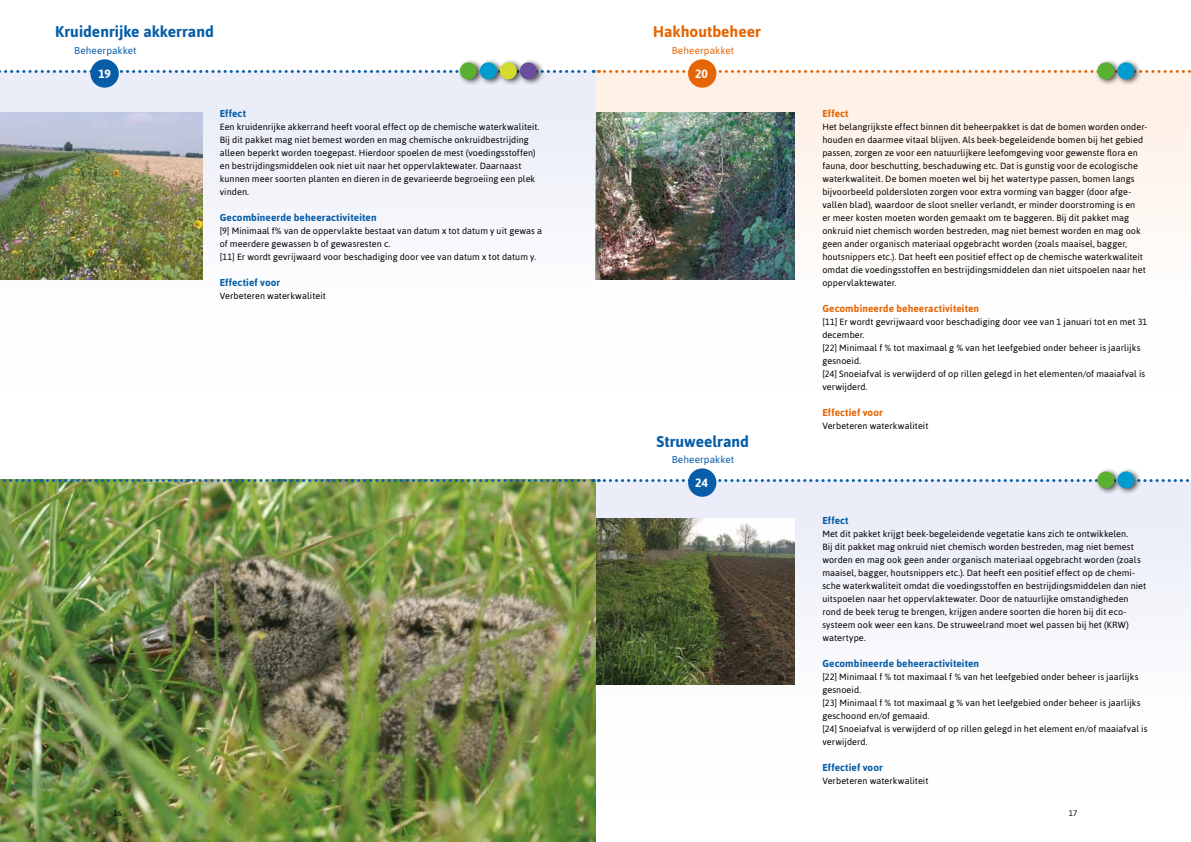
<style>
.page{position:relative;width:1191px;height:842px;background:#fff}
.page>*{position:absolute;margin:0;border:0;box-sizing:border-box;transform-origin:0 0}
.t1{font:700 15.6px "Asap";color:#075da7}
.t2{font:700 15.6px "Asap";color:#e56606}
.t3{font:700 12px "Asap";color:#fff}
.t4{font:700 10px "Asap";letter-spacing:.01em;color:#075da7}
.t5{font:700 10px "Asap";letter-spacing:.01em;color:#e56606}
.t6{font:10px "Asap";letter-spacing:.005em;color:#075da7}
.t7{font:10px "Asap";letter-spacing:.005em;color:#e56606}
.t8{font:9px/13px "Asap";letter-spacing:.01em;color:#000}
.t9{font:8px "Asap";color:#000}
</style>
<div class="page">
<div style="left:596px;top:480px;width:595px;height:319px;background:linear-gradient(to right,#f6f7f9,#f6f7fc)"></div>
<div style="left:688px;top:468px;width:28px;height:29px;background:#075da7;border-radius:50%"></div>
<div style="left:1094px;top:467px;width:28px;height:28px;background:#000;opacity:.7"></div>
<div style="left:1097px;top:471px;width:17px;height:17px;background:#5ab031;border-radius:50%"></div>
<div style="left:1114px;top:467px;width:28px;height:28px;background:#000;opacity:.7"></div>
<div style="left:1117px;top:471px;width:17px;height:17px;background:#009cd0;border-radius:50%"></div>
<img style="left:595px;top:518px;width:199px;height:166px">
<div style="left:595px;top:72px;width:596px;height:319px;background:linear-gradient(to bottom,#fef0e5,#feffff)"></div>
<div style="left:688px;top:59px;width:28px;height:29px;background:#e56606;border-radius:50%"></div>
<div style="left:1094px;top:58px;width:28px;height:28px;background:#000;opacity:.7"></div>
<div style="left:1097px;top:62px;width:17px;height:17px;background:#5ab031;border-radius:50%"></div>
<div style="left:1114px;top:58px;width:28px;height:28px;background:#000;opacity:.7"></div>
<div style="left:1117px;top:62px;width:17px;height:17px;background:#009cd0;border-radius:50%"></div>
<img style="left:595px;top:112px;width:199px;height:167px">
<img style="left:0;top:482px;width:595px;height:360px">
<div style="left:0;top:72px;width:595px;height:319px;background:linear-gradient(to right,#f9f9fc,#f5f6fb)"></div>
<svg style="left:0;top:70px;width:1191px;height:3px"></svg>
<div style="left:90px;top:59px;width:29px;height:29px;background:#075da7;border-radius:50%"></div>
<div style="left:457px;top:58px;width:27px;height:28px;background:#000;opacity:.7"></div>
<div style="left:460px;top:62px;width:17px;height:17px;background:#5ab031;border-radius:50%"></div>
<div style="left:477px;top:58px;width:27px;height:28px;background:#000;opacity:.7"></div>
<div style="left:480px;top:62px;width:17px;height:17px;background:#009cd0;border-radius:50%"></div>
<div style="left:497px;top:58px;width:27px;height:28px;background:#000;opacity:.7"></div>
<div style="left:500px;top:62px;width:17px;height:17px;background:#d5da2e;border-radius:50%"></div>
<div style="left:517px;top:58px;width:27px;height:28px;background:#000;opacity:.7"></div>
<div style="left:520px;top:62px;width:17px;height:17px;background:#6a4f9b;border-radius:50%"></div>
<img style="left:0;top:112px;width:202px;height:167px">
<img style="left:0;top:479px;width:1191px;height:3px">
<h1 class="t1" style="left:55px;top:23px;width:160px">Kruidenrijke akkerrand</h1>
<h1 class="t2" style="left:653px;top:23px;width:110px">Hakhoutbeheer</h1>
<p class="t6" style="left:74px;top:44px;width:64px">Beheerpakket</p>
<p class="t7" style="left:672px;top:44px;width:64px">Beheerpakket</p>
<h2 class="t3" style="left:98px;top:67px;width:14px">19</h2>
<h2 class="t3" style="left:695px;top:67px;width:14px">20</h2>
<p class="t4" style="left:220px;top:108px;width:28px">Effect</p>
<p class="t8" style="left:220px;top:121px;width:321px">Een kruidenrijke akkerrand heeft vooral effect op de chemische waterkwaliteit.<br>Bij dit pakket mag niet bemest worden en mag chemische onkruidbestrijding alleen beperkt worden toegepast. Hierdoor spoelen de mest (voedingsstoffen) en bestrijdingsmiddelen ook niet uit naar het oppervlaktewater. Daarnaast kunnen meer soorten planten en dieren in de gevarieerde begroeiing een plek vinden.</p>
<p class="t4" style="left:220px;top:212px;width:158px">Gecombineerde beheeractiviteiten</p>
<p class="t8" style="left:220px;top:225px;width:324px">[9] Minimaal f% van de oppervlakte bestaat van datum x tot datum y uit gewas a of meerdere gewassen b of gewasresten c.<br>[11] Er wordt gevrijwaard voor beschadiging door vee van datum x tot datum y.</p>
<p class="t4" style="left:220px;top:277px;width:62px">Effectief voor</p>
<p class="t8" style="left:220px;top:290px;width:108px">Verbeteren waterkwaliteit</p>
<p class="t5" style="left:822px;top:108px;width:28px">Effect</p>
<p class="t8" style="left:822px;top:121px;width:326px">Het belangrijkste effect binnen dit beheerpakket is dat de bomen worden onder&shy;houden en daarmee vitaal blijven. Als beek-begeleidende bomen bij het gebied passen, zorgen ze voor een natuurlijkere leefomgeving voor gewenste flora en fauna, door beschutting, beschaduwing etc. Dat is gunstig voor de ecologische waterkwaliteit. De bomen moeten wel bij het watertype passen, bomen langs bijvoorbeeld poldersloten zorgen voor extra vorming van bagger (door afge&shy;vallen blad), waardoor de sloot sneller verlandt, er minder doorstroming is en<br>er meer kosten moeten worden gemaakt om te baggeren. Bij dit pakket mag onkruid niet chemisch worden bestreden, mag niet bemest worden en mag ook geen ander organisch materiaal opgebracht worden (zoals maaisel, bagger, houtsnippers etc.). Dat heeft een positief effect op de chemische waterkwaliteit omdat die voedingsstoffen en bestrijdingsmiddelen dan niet uitspoelen naar het oppervlaktewater.</p>
<p class="t5" style="left:822px;top:303px;width:158px">Gecombineerde beheeractiviteiten</p>
<p class="t8" style="left:822px;top:316px;width:326px">[11] Er wordt gevrijwaard voor beschadiging door vee van 1 januari tot en met 31 december.<br>[22] Minimaal f % tot maximaal g % van het leefgebied onder beheer is jaarlijks gesnoeid.<br>[24] Snoeiafval is verwijderd of op rillen gelegd in het elementen/of maaiafval is verwijderd.</p>
<p class="t5" style="left:822px;top:407px;width:62px">Effectief voor</p>
<p class="t8" style="left:822px;top:420px;width:108px">Verbeteren waterkwaliteit</p>
<h1 class="t1" style="left:656px;top:432px;width:94px">Struweelrand</h1>
<p class="t6" style="left:672px;top:453px;width:64px">Beheerpakket</p>
<h2 class="t3" style="left:695px;top:476px;width:14px">24</h2>
<p class="t4" style="left:822px;top:514px;width:28px">Effect</p>
<p class="t8" style="left:822px;top:527px;width:325px">Met dit pakket krijgt beek-begeleidende vegetatie kans zich te ontwikkelen.<br>Bij dit pakket mag onkruid niet chemisch worden bestreden, mag niet bemest worden en mag ook geen ander organisch materiaal opgebracht worden (zoals maaisel, bagger, houtsnippers etc.). Dat heeft een positief effect op de chemi&shy;sche waterkwaliteit omdat die voedingsstoffen en bestrijdingsmiddelen dan niet uitspoelen naar het oppervlaktewater. Door de natuurlijke omstandigheden rond de beek terug te brengen, krijgen andere soorten die horen bij dit eco&shy;systeem ook weer een kans. De struweelrand moet wel passen bij het (KRW) watertype.</p>
<p class="t4" style="left:822px;top:657px;width:158px">Gecombineerde beheeractiviteiten</p>
<p class="t8" style="left:822px;top:670px;width:326px">[22] Minimaal f % tot maximaal f % van het leefgebied onder beheer is jaarlijks gesnoeid.<br>[23] Minimaal f % tot maximaal g % van het leefgebied onder beheer is jaarlijks geschoond en/of gemaaid.<br>[24] Snoeiafval is verwijderd of op rillen gelegd in het element en/of maaiafval is verwijderd.</p>
<p class="t4" style="left:822px;top:761px;width:62px">Effectief voor</p>
<p class="t8" style="left:822px;top:774px;width:108px">Verbeteren waterkwaliteit</p>
<p class="t9" style="left:113px;top:808px;width:10px">16</p>
<p class="t9" style="left:1069px;top:808px;width:10px">17</p>
</div>
